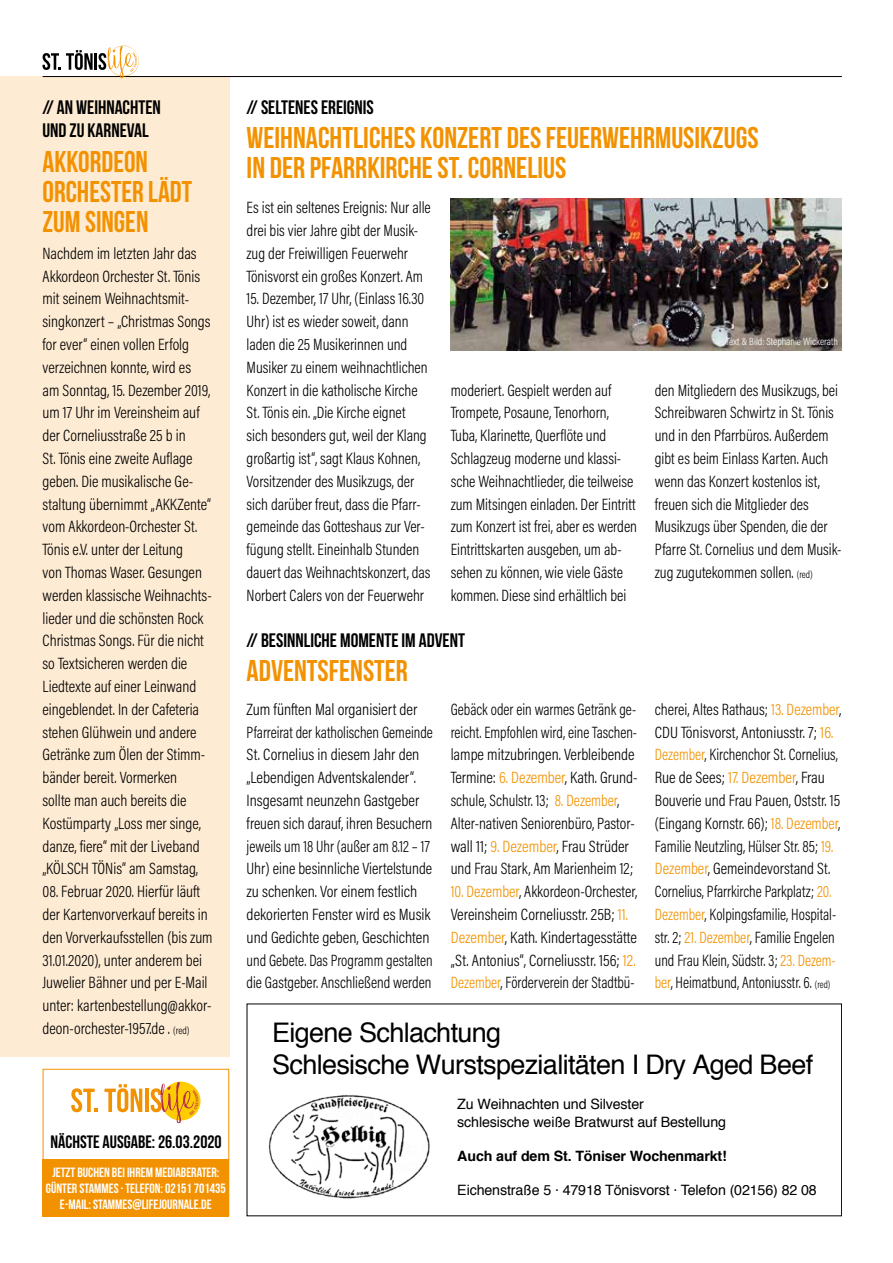
<style>
.page{position:relative;width:893px;height:1263px;background:#fff}
.page>*{position:absolute;margin:0;border:0;box-sizing:border-box;transform-origin:0 0}
.t1{font:30px/30px "Bebas Neue";color:#f39200}
.t2{font:27px/32.4px "Helvetica";letter-spacing:-.025em;color:#000}
.t3{font:19.5px/23.4px "Bebas Neue";color:#000}
.t4{font:18px "Bebas Neue";color:#000}
.t5{font:300 16.5px/22.8px "Acumin Pro Cond";color:#000}
.t6{font:300 16.5px/22.8px "Acumin Pro Cond";color:#000;scale:.96 1}
.t7{font:300 16.5px/22.8px "Acumin Pro Cond";color:#000;scale:.92 1}
.t8{font:14.25px/17.1px "Helvetica";letter-spacing:-.01em;color:#000}
.t9{font:700 14.25px "Helvetica";letter-spacing:-.01em;color:#000}
.t10{font:13.5px/16.2px "Bebas Neue";color:#fff;text-align:center}
.t11{font:300 10.5px "Acumin Pro Cond";color:#fff}
.s1{font-size:10.5px}
.s2{color:#f39200}
</style>
<div class="page">
<div style="left:0;top:76px;width:230px;height:981px;background:#feebd3"></div>
<hr style="left:43px;top:76px;width:799px;height:1px;background:#000">
<svg style="left:43px;top:50px;width:50px;height:20px"></svg>
<hr style="left:94px;top:53px;width:3px;height:17px;background:#000">
<svg style="left:99px;top:46px;width:40px;height:32px"></svg>
<svg style="left:71px;top:1088px;width:27px;height:24px"></svg>
<svg style="left:105px;top:1084px;width:37px;height:28px"></svg>
<hr style="left:145px;top:1088px;width:4px;height:24px;background:#f39200">
<svg style="left:151px;top:1081px;width:50px;height:42px"></svg>
<div style="left:43px;top:1159px;width:186px;height:57px;background:#f39200"></div>
<img style="left:451px;top:198px;width:391px;height:152px">
<img style="left:269px;top:1095px;width:161px;height:103px">
<p class="t3" style="left:43px;top:95px;width:120px">// AN WEIHNACHTEN<br>UND ZU KARNEVAL</p>
<h1 class="t1" style="left:43px;top:146px;width:151px">AKKORDEON<br>ORCHESTER LÄDT<br>ZUM SINGEN</h1>
<p class="t5" style="left:43px;top:242px;width:171px">Nachdem im letzten Jahr das<br>Akkordeon Orchester St. Tönis mit seinem Weihnachtsmit&shy;singkonzert – „Christmas Songs for ever“ einen vollen Erfolg verzeichnen konnte, wird es am Sonntag, 15. Dezember 2019, um 17 Uhr im Vereinsheim auf der Corneliusstraße 25 b in<br>St. Tönis eine zweite Auflage geben. Die musikalische Ge&shy;staltung übernimmt „AKKZente“ vom Akkordeon-Orchester St.<br>Tönis e.V. unter der Leitung<br>von Thomas Waser. Gesungen werden klassische Weihnachts&shy;lieder und die schönsten Rock<br>Christmas Songs. Für die nicht so Textsicheren werden die<br>Liedtexte auf einer Leinwand eingeblendet. In der Cafeteria stehen Glühwein und andere<br>Getränke zum Ölen der Stimm&shy;bänder bereit. Vormerken<br>sollte man auch bereits die<br>Kostümparty „Loss mer singe, danze, fiere“ mit der Liveband „KÖLSCH TÖNis“ am Samstag,</p>
<p class="t5" style="left:43px;top:880px;width:172px">08. Februar 2020. Hierfür läuft der Kartenvorverkauf bereits in den Vorverkaufsstellen (bis zum<br>31.01.2020), unter anderem bei<br>Juwelier Bähner und per E-Mail unter: kartenbestellung@akkor&shy;deon-orchester-1957.de . <span class="s1">(red)</span></p>
<p class="t4" style="left:51px;top:1132px;width:173px">NÄCHSTE AUSGABE: 26.03.2020</p>
<p class="t10" style="left:46px;top:1164px;width:182px">JETZT BUCHEN BEI IHREM MEDIABERATER:<br>GÜNTER STAMMES · TELEFON: 02151 701435<br>E-MAIL: STAMMES@LIFEJOURNALE.DE</p>
<p class="t3" style="left:247px;top:95px;width:129px">// SELTENES EREIGNIS</p>
<h1 class="t1" style="left:247px;top:122px;width:513px">WEIHNACHTLICHES KONZERT DES FEUERWEHRMUSIKZUGS<br>IN DER PFARRKIRCHE ST. CORNELIUS</h1>
<p class="t6" style="left:247px;top:196px;width:193px">Es ist ein seltenes Ereignis: Nur alle drei bis vier Jahre gibt der Musik&shy;zug der Freiwilligen Feuerwehr Tönisvorst ein großes Konzert. Am</p>
<p class="t6" style="left:247px;top:287px;width:193px">15. Dezember, 17 Uhr, (Einlass 16.30<br>Uhr) ist es wieder soweit, dann laden die 25 Musikerinnen und Musiker zu einem weihnachtlichen Konzert in die katholische Kirche St. Tönis ein. „Die Kirche eignet sich besonders gut, weil der Klang großartig ist“, sagt Klaus Kohnen, Vorsitzender des Musikzugs, der sich darüber freut, dass die Pfarr&shy;gemeinde das Gotteshaus zur Ver&shy;fügung stellt. Eineinhalb Stunden dauert das Weihnachtskonzert, das Norbert Calers von der Feuerwehr</p>
<p class="t11" style="left:726px;top:335px;width:113px">Text &amp; Bild: Stephanie Wickerath</p>
<p class="t6" style="left:451px;top:378px;width:196px">moderiert. Gespielt werden auf Trompete, Posaune, Tenorhorn, Tuba, Klarinette, Querflöte und Schlagzeug moderne und klassi&shy;sche Weihnachtlieder, die teilweise zum Mitsingen einladen. Der Eintritt zum Konzert ist frei, aber es werden Eintrittskarten ausgeben, um ab&shy;sehen zu können, wie viele Gäste kommen. Diese sind erhältlich bei</p>
<p class="t6" style="left:655px;top:378px;width:196px">den Mitgliedern des Musikzugs, bei Schreibwaren Schwirtz in St. Tönis und in den Pfarrbüros. Außerdem gibt es beim Einlass Karten. Auch wenn das Konzert kostenlos ist, freuen sich die Mitglieder des Musikzugs über Spenden, die der Pfarre St. Cornelius und dem Musik&shy;zug zugutekommen sollen. <span class="s1">(red)</span></p>
<p class="t3" style="left:247px;top:628px;width:220px">// BESINNLICHE MOMENTE IM ADVENT</p>
<h1 class="t1" style="left:247px;top:655px;width:163px">ADVENTSFENSTER</h1>
<p class="t5" style="left:247px;top:697px;width:188px">Zum fünften Mal organisiert der Pfarreirat der katholischen Gemeinde St. Cornelius in diesem Jahr den „Lebendigen Adventskalender“.<br>Insgesamt neunzehn Gastgeber freuen sich darauf, ihren Besuchern jeweils um 18 Uhr (außer am 8.12 – 17<br>Uhr) eine besinnliche Viertelstunde zu schenken. Vor einem festlich dekorierten Fenster wird es Musik und Gedichte geben, Geschichten und Gebete. Das Programm gestalten die Gastgeber. Anschließend werden</p>
<p class="t7" style="left:451px;top:697px;width:205px">Gebäck oder ein warmes Getränk ge&shy;reicht. Empfohlen wird, eine Taschen&shy;lampe mitzubringen. Verbleibende Termine: <span class="s2">6. Dezember</span>, Kath. Grund&shy;schule, Schulstr. 13; <span class="s2">8. Dezember</span>, Alter-nativen Seniorenbüro, Pastor&shy;wall 11; <span class="s2">9. Dezember</span>, Frau Strüder und Frau Stark, Am Marienheim 12;</p>
<p class="t5" style="left:451px;top:880px;width:188px"><span class="s2">10. Dezember</span>, Akkordeon-Orchester, Vereinsheim Corneliusstr. 25B; <span class="s2">11.<br>Dezember</span>, Kath. Kindertagesstätte „St. Antonius“, Corneliusstr. 156; <span class="s2">12.<br>Dezember</span>, Förderverein der Stadtbü-</p>
<p class="t5" style="left:655px;top:697px;width:188px">cherei, Altes Rathaus; <span class="s2">13. Dezember</span>, CDU Tönisvorst, Antoniusstr. 7; <span class="s2">16.<br>Dezember</span>, Kirchenchor St. Cornelius, Rue de Sees; <span class="s2">17. Dezember</span>, Frau Bouverie und Frau Pauen, Oststr. 15 (Eingang Kornstr. 66); <span class="s2">18. Dezember</span>, Familie Neutzling, Hülser Str. 85; <span class="s2">19.<br>Dezember</span>, Gemeindevorstand St.<br>Cornelius, Pfarrkirche Parkplatz; <span class="s2">20.<br>Dezember</span>, Kolpingsfamilie, Hospital&shy;str. 2; <span class="s2">21. Dezember</span>, Familie Engelen und Frau Klein, Südstr. 3; <span class="s2">23. Dezem&shy;ber</span>, Heimatbund, Antoniusstr. 6. <span class="s1">(red)</span></p>
<h2 class="t2" style="left:272px;top:1017px;width:543px">Eigene Schlachtung<br>Schlesische Wurstspezialitäten I Dry Aged Beef</h2>
<p class="t8" style="left:457px;top:1096px;width:270px">Zu Weihnachten und Silvester<br>schlesische weiße Bratwurst auf Bestellung</p>
<p class="t9" style="left:457px;top:1144px;width:271px">Auch auf dem St. Töniser Wochenmarkt!</p>
<p class="t8" style="left:457px;top:1182px;width:361px">Eichenstraße 5 · 47918 Tönisvorst · Telefon (02156) 82 08</p>
</div>
